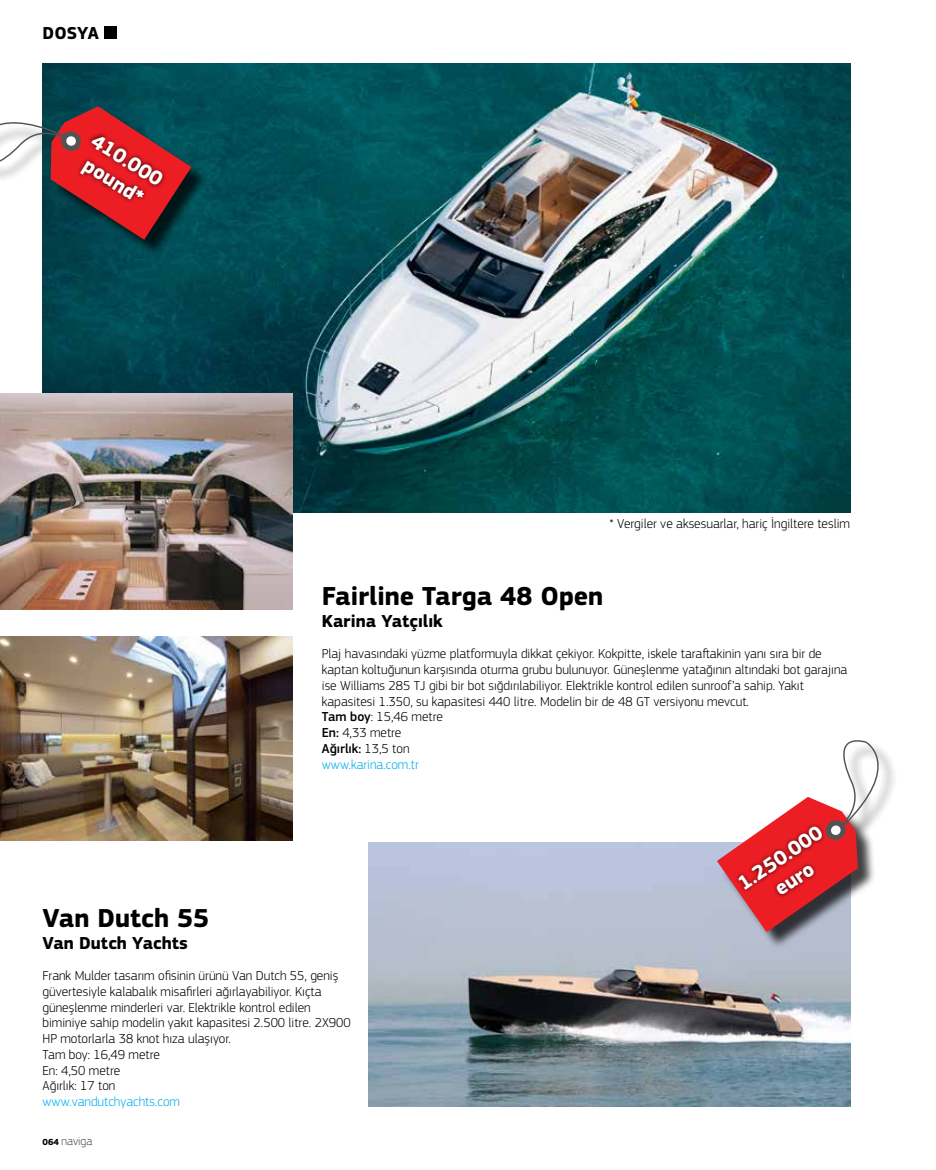
<style>
.page{position:relative;width:936px;height:1170px;background:#fff}
.page>*{position:absolute;margin:0;border:0;box-sizing:border-box;transform-origin:0 0}
.t1{font:700 27px "PF Square Sans Pro";color:#000}
.t2{font:700 21px/24.9px "PF Square Sans Pro";color:#fff;text-align:center}
.t3{font:700 18px "PF Square Sans Pro";color:#000}
.t4{font:300 13.5px/15.8px "PF Square Sans Pro";color:#000}
.t5{font:300 13.5px "PF Square Sans Pro";color:#00aeef}
.t6{font:100 12px "PF Square Sans Pro";color:#000}
.s1{font-weight:500}
.s2{color:#00aeef}
.s3{font-weight:700;font-size:9.15px}
</style>
<div class="page">
<div style="left:104px;top:27px;width:12px;height:12px;background:#000"></div>
<img style="left:43px;top:64px;width:807px;height:448px">
<img style="left:0;top:637px;width:292px;height:203px">
<img style="left:0;top:393px;width:292px;height:216px">
<img style="left:368px;top:842px;width:482px;height:264px">
<div style="left:0;top:109px;width:209px;height:148px;background:#000;opacity:.75"></div>
<svg style="left:0;top:102px;width:191px;height:138px"></svg>
<div style="left:720px;top:743px;width:177px;height:206px;background:#000;opacity:.75"></div>
<svg style="left:716px;top:740px;width:181px;height:192px"></svg>
<div style="left:734px;top:822px;width:92px;height:76px;background:#000;opacity:.75"></div>
<div style="left:76px;top:132px;width:91px;height:72px;background:#000;opacity:.75"></div>
<h3 class="t3" style="left:43px;top:22px;width:58px">DOSYA</h3>
<h2 class="t2" style="left:99px;top:129px;width:82px;rotate:32deg">410.000 pound*</h2>
<p class="t4" style="left:609px;top:515px;width:242px">* Vergiler ve aksesuarlar, hariç İngiltere teslim</p>
<h1 class="t1" style="left:322px;top:580px;width:283px">Fairline Targa 48 Open</h1>
<h3 class="t3" style="left:322px;top:610px;width:122px">Karina Yatçılık</h3>
<p class="t4" style="left:322px;top:646px;width:527px">Plaj havasındaki yüzme platformuyla dikkat çekiyor. Kokpitte, iskele taraftakinin yanı sıra bir de kaptan koltuğunun karşısında oturma grubu bulunuyor. Güneşlenme yatağının altındaki bot garajına ise Williams 285 TJ gibi bir bot sığdırılabiliyor. Elektrikle kontrol edilen sunroof’a sahip. Yakıt kapasitesi 1.350, su kapasitesi 440 litre. Modelin bir de 48 GT versiyonu mevcut.<br><span class="s1">Tam boy</span>: 15,46 metre<br><span class="s1">En:</span> 4,33 metre<br><span class="s1">Ağırlık:</span> 13,5 ton<br><span class="s2">www.karina.com.tr</span></p>
<h2 class="t2" style="left:733px;top:875px;width:99px;rotate:-34deg">1.250.000 euro</h2>
<h1 class="t1" style="left:43px;top:901px;width:168px">Van Dutch 55</h1>
<h3 class="t3" style="left:43px;top:931px;width:147px">Van Dutch Yachts</h3>
<p class="t4" style="left:43px;top:967px;width:310px">Frank Mulder tasarım ofisinin ürünü Van Dutch 55, geniş güvertesiyle kalabalık misafirleri ağırlayabiliyor. Kıçta güneşlenme minderleri var. Elektrikle kontrol edilen biminiye sahip modelin yakıt kapasitesi 2.500 litre. 2X900<br>HP motorlarla 38 knot hıza ulaşıyor.<br>Tam boy: 16,49 metre<br>En: 4,50 metre<br>Ağırlık: 17 ton</p>
<p class="t5" style="left:43px;top:1093px;width:139px">www.vandutchyachts.com</p>
<p class="t6" style="left:43px;top:1133px;width:51px"><span class="s3">064</span> naviga</p>
</div>
